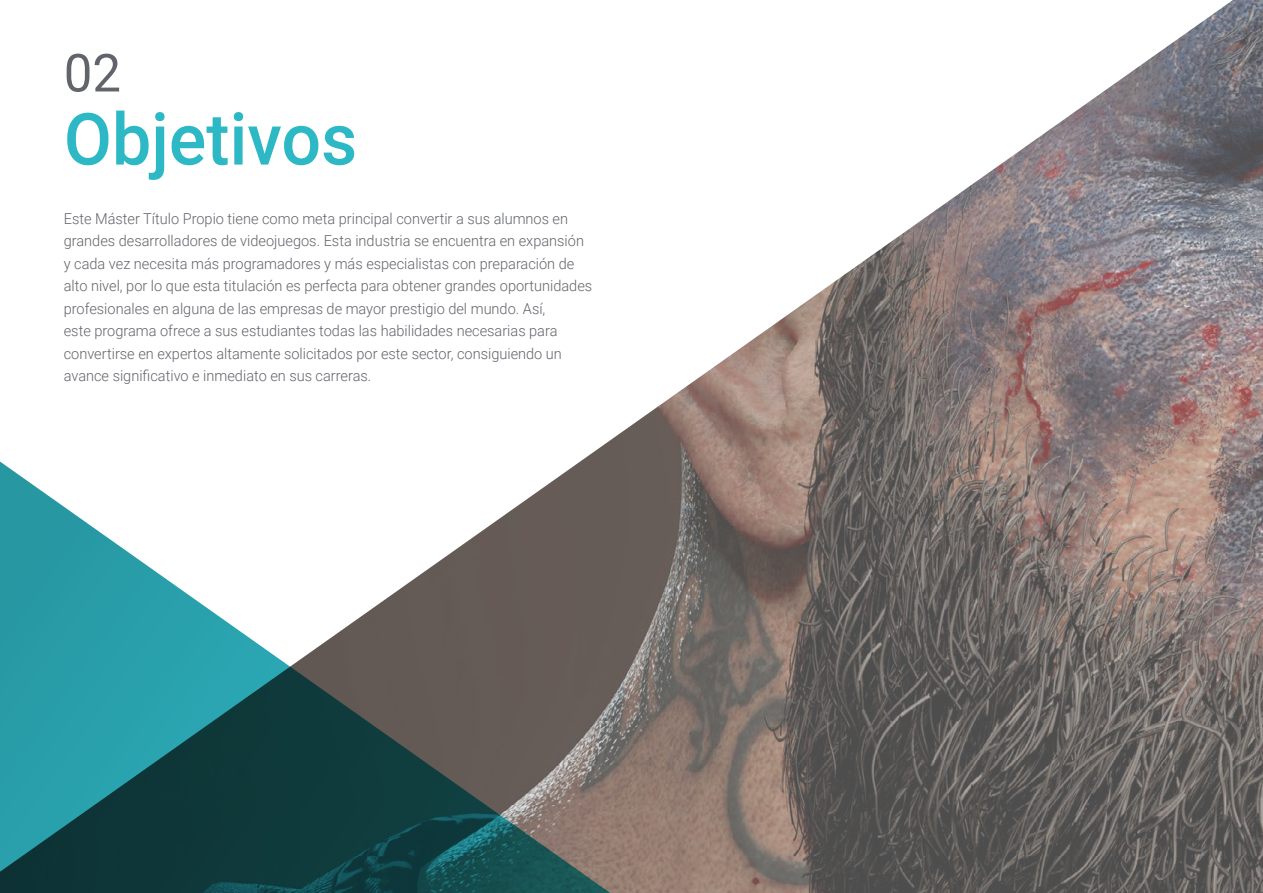
<style>
.page{position:relative;width:1263px;height:893px;background:#fff}
.page>*{position:absolute;margin:0;border:0;box-sizing:border-box;transform-origin:0 0}
.t1{font:500 72px "Roboto";color:#2db8c5}
.t2{font:52.5px "Roboto";color:#61646a}
.t3{font:300 15px/22.5px "Roboto";color:#61646a}
</style>
<div class="page">
<img style="left:602px;top:0;width:661px;height:893px">
<svg style="left:0;top:446px;width:640px;height:447px"></svg>
<h2 class="t2" style="left:64px;top:36px;width:59px">02</h2>
<h1 class="t1" style="left:64px;top:89px;width:295px">Objetivos</h1>
<p class="t3" style="left:64px;top:207px;width:530px">Este Máster Título Propio tiene como meta principal convertir a sus alumnos en grandes desarrolladores de videojuegos. Esta industria se encuentra en expansión y cada vez necesita más programadores y más especialistas con preparación de alto nivel, por lo que esta titulación es perfecta para obtener grandes oportunidades profesionales en alguna de las empresas de mayor prestigio del mundo. Así,<br>este programa ofrece a sus estudiantes todas las habilidades necesarias para convertirse en expertos altamente solicitados por este sector, consiguiendo un avance significativo e inmediato en sus carreras.</p>
</div>
